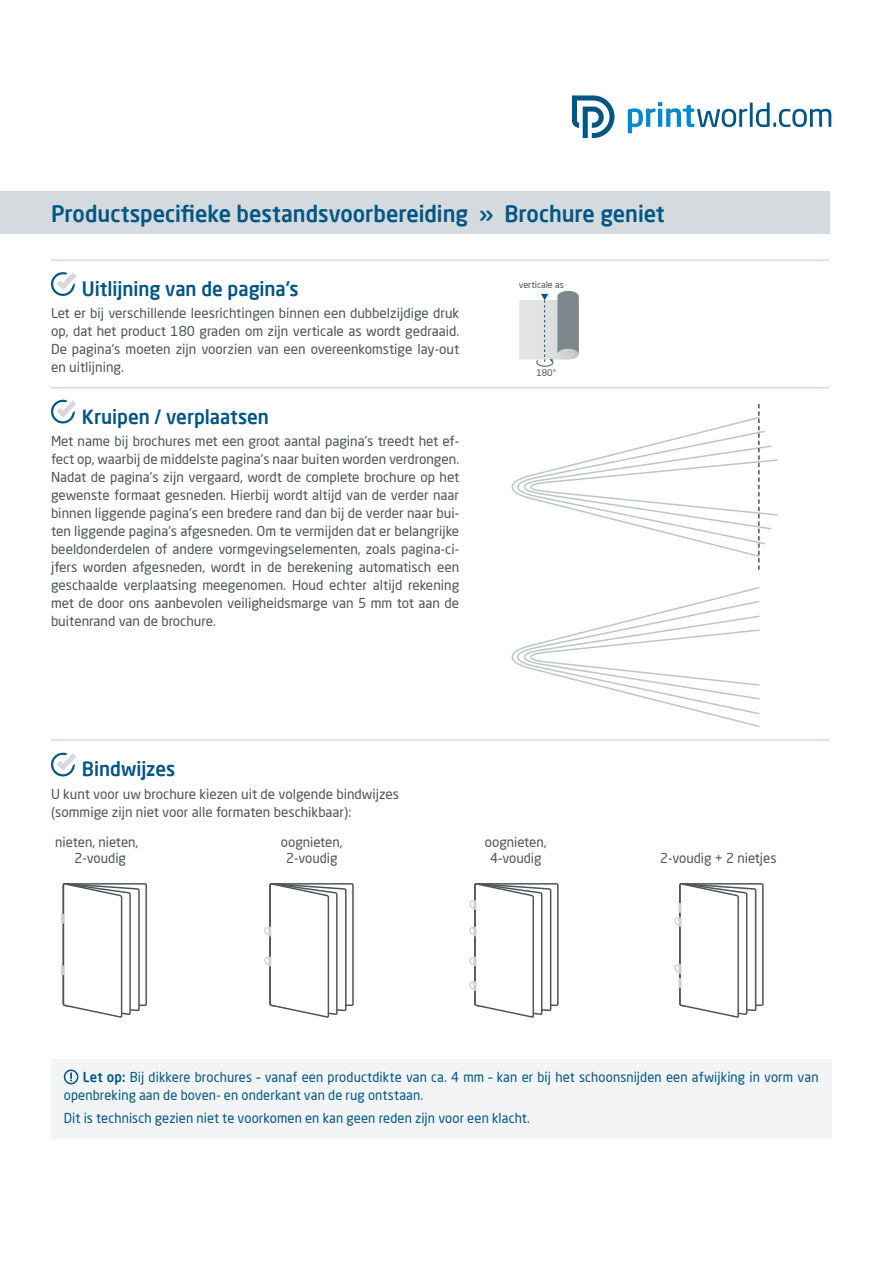
<style>
.page{position:relative;width:893px;height:1263px;background:#fff}
.page>*{position:absolute;margin:0;border:0;box-sizing:border-box;transform-origin:0 0}
.t1{font:500 22.5px "Neo Sans Pro";color:#015685;scale:.96 1}
.t2{font:500 19.5px "Neo Sans Pro";color:#015685;scale:.96 1}
.t3{font:13.5px/18px "Neo Sans Pro";color:#4d545a;text-align:justify}
.t4{font:13.5px/18px "Neo Sans Pro";letter-spacing:.01em;color:#015685;scale:.96 1}
.t5{font:9px "Neo Sans Pro";color:#4d545a}
.s1{font-weight:500}
</style>
<div class="page">
<div style="left:0;top:191px;width:829px;height:43px;background:#d4dade"></div>
<svg style="left:628px;top:102px;width:203px;height:31px"></svg>
<svg style="left:572px;top:96px;width:42px;height:42px"></svg>
<svg style="left:51px;top:272px;width:25px;height:24px"></svg>
<svg style="left:51px;top:753px;width:26px;height:23px"></svg>
<div style="left:51px;top:1059px;width:780px;height:80px;background:#f2f4f5"></div>
<div style="left:64px;top:1069px;width:14px;height:15px;border:2px solid #015685;border-radius:50%"></div>
<svg style="left:70px;top:1072px;width:2px;height:9px"></svg>
<svg style="left:51px;top:400px;width:26px;height:23px"></svg>
<hr style="left:51px;top:259px;width:778px;height:2px;background:#d4dade">
<hr style="left:51px;top:387px;width:778px;height:1px;background:#d4dade">
<hr style="left:51px;top:739px;width:778px;height:2px;background:#d4dade">
<svg style="left:519px;top:291px;width:60px;height:76px"></svg>
<svg style="left:511px;top:587px;width:249px;height:140px"></svg>
<svg style="left:511px;top:404px;width:267px;height:166px"></svg>
<div style="left:679px;top:883px;width:85px;height:123px;border:2px solid #4d545a"></div>
<svg style="left:674px;top:883px;width:83px;height:135px"></svg>
<div style="left:474px;top:883px;width:85px;height:123px;border:2px solid #4d545a"></div>
<svg style="left:469px;top:883px;width:83px;height:135px"></svg>
<div style="left:270px;top:883px;width:84px;height:123px;border:2px solid #4d545a"></div>
<svg style="left:264px;top:883px;width:83px;height:135px"></svg>
<div style="left:63px;top:883px;width:84px;height:123px;border:2px solid #4d545a"></div>
<svg style="left:61px;top:883px;width:79px;height:135px"></svg>
<h1 class="t1" style="left:51px;top:200px;width:641px">Productspecifieke bestandsvoorbereiding » Brochure geniet</h1>
<h2 class="t2" style="left:82px;top:276px;width:227px">Uitlijning van de pagina's</h2>
<p class="t3" style="left:51px;top:304px;width:410px">Let er bij verschillende leesrichtingen binnen een dubbelzijdige druk op, dat het product 180 graden om zijn verticale as wordt gedraaid.<br>De pagina's moeten zijn voorzien van een overeenkomstige lay-out en uitlijning.</p>
<h2 class="t2" style="left:82px;top:404px;width:196px">Kruipen / verplaatsen</h2>
<p class="t3" style="left:51px;top:432px;width:410px">Met name bij brochures met een groot aantal pagina’s treedt het ef&shy;fect op, waarbij de middelste pagina's naar buiten worden verdrongen.<br>Nadat de pagina's zijn vergaard, wordt de complete brochure op het gewenste formaat gesneden. Hierbij wordt altijd van de verder naar binnen liggende pagina's een bredere rand dan bij de verder naar bui&shy;ten liggende pagina’s afgesneden. Om te vermijden dat er belangrijke beeldonderdelen of andere vormgevingselementen, zoals pagina-ci&shy;jfers worden afgesneden, wordt in de berekening automatisch een geschaalde verplaatsing meegenomen. Houd echter altijd rekening met de door ons aanbevolen veiligheidsmarge van 5 mm tot aan de buitenrand van de brochure.</p>
<h2 class="t2" style="left:82px;top:757px;width:99px">Bindwijzes</h2>
<p class="t3" style="left:51px;top:784px;width:350px">U kunt voor uw brochure kiezen uit de volgende bindwijzes (sommige zijn niet voor alle formaten beschikbaar):</p>
<p class="t5" style="left:519px;top:279px;width:47px">verticale as</p>
<p class="t5" style="left:536px;top:367px;width:21px">180°</p>
<p class="t3" style="left:55px;top:832px;width:85px">nieten, nieten,</p>
<p class="t3" style="left:281px;top:832px;width:63px">oognieten,</p>
<p class="t3" style="left:485px;top:832px;width:63px">oognieten,</p>
<p class="t3" style="left:74px;top:849px;width:53px">2-voudig</p>
<p class="t3" style="left:286px;top:849px;width:53px">2-voudig</p>
<p class="t3" style="left:490px;top:849px;width:53px">4-voudig</p>
<p class="t3" style="left:660px;top:849px;width:118px">2-voudig + 2 nietjes</p>
<p class="t4" style="left:64px;top:1068px;width:788px;text-indent:19px"><span class="s1">Let op:</span> Bij dikkere brochures – vanaf een productdikte van ca. 4 mm – kan er bij het schoonsnijden een afwijking in vorm van openbreking aan de boven- en onderkant van de rug ontstaan.</p>
<p class="t4" style="left:64px;top:1108px;width:487px">Dit is technisch gezien niet te voorkomen en kan geen reden zijn voor een klacht.</p>
</div>
